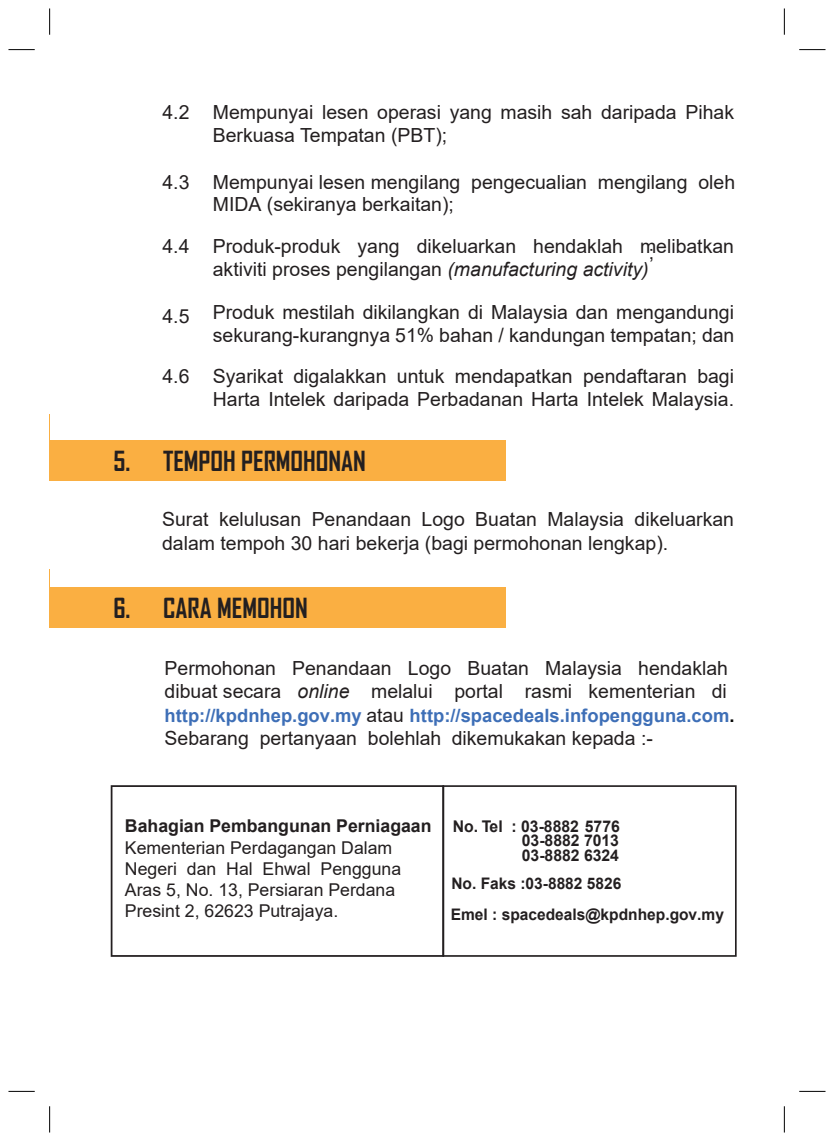
<style>
.page{position:relative;width:834px;height:1141px;background:#fff}
.page>*{position:absolute;margin:0;border:0;box-sizing:border-box;transform-origin:0 0}
.t1{font:700 26.43px "Agency FB";color:#231f20}
.t2{font:19.43px/23.3px "Arial";color:#231f20}
.t3{font:700 18.38px "Arial";color:#3e6fb7}
.t4{font:17.68px/21.2px "Arial";color:#231f20}
.t5{font:700 17.68px "Arial";color:#231f20}
.t6{font:700 16.1px/14px "Arial";color:#231f20;text-align:right}
.t7{font:700 15.92px "Arial";color:#231f20}
.s1{font-style:italic}
.s2{font-weight:400;font-size:19.25px;color:#231f20}
.s3{color:#040503}
</style>
<div class="page">
<svg style="left:111px;top:785px;width:331px;height:172px"></svg>
<svg style="left:442px;top:785px;width:294px;height:172px"></svg>
<div style="left:50px;top:440px;width:456px;height:41px;background:#faaf42"></div>
<div style="left:50px;top:587px;width:456px;height:41px;background:#faaf42"></div>
<svg style="left:8px;top:49px;width:27px;height:1px"></svg>
<svg style="left:799px;top:49px;width:26px;height:1px"></svg>
<svg style="left:8px;top:1091px;width:27px;height:1px"></svg>
<svg style="left:799px;top:1091px;width:26px;height:1px"></svg>
<svg style="left:49px;top:8px;width:1px;height:27px"></svg>
<svg style="left:49px;top:1106px;width:1px;height:26px"></svg>
<svg style="left:783px;top:8px;width:1px;height:27px"></svg>
<svg style="left:783px;top:1106px;width:1px;height:26px"></svg>
<p class="t2" style="left:162px;top:100px;width:29px">4.2</p>
<p class="t2" style="left:162px;top:170px;width:29px">4.3</p>
<p class="t2" style="left:162px;top:234px;width:29px">4.4</p>
<p class="t2" style="left:162px;top:304px;width:29px">4.5</p>
<p class="t2" style="left:162px;top:364px;width:29px">4.6</p>
<p class="t2" style="left:213px;top:100px;width:522px">Mempunyai lesen operasi yang masih sah daripada Pihak<br>Berkuasa Tempatan (PBT);</p>
<p class="t2" style="left:213px;top:170px;width:523px;line-height:22.8px">Mempunyai lesen mengilang pengecualian mengilang oleh<br>MIDA (sekiranya berkaitan);</p>
<p class="t2" style="left:213px;top:234px;width:522px">Produk-produk yang dikeluarkan hendaklah melibatkan aktiviti proses pengilangan <span class="s1">(manufacturing activity)</span></p>
<p class="t2" style="left:648px;top:240px;width:7px">;</p>
<p class="t2" style="left:213px;top:300px;width:523px">Produk mestilah dikilangkan di Malaysia dan mengandungi sekurang-kurangnya 51% bahan / kandungan tempatan; dan</p>
<p class="t2" style="left:213px;top:364px;width:522px">Syarikat digalakkan untuk mendapatkan pendaftaran bagi<br>Harta Intelek daripada Perbadanan Harta Intelek Malaysia.</p>
<h1 class="t1" style="left:113px;top:445px;width:254px">5. TEMPOH PERMOHONAN</h1>
<p class="t2" style="left:162px;top:508px;width:573px">Surat kelulusan Penandaan Logo Buatan Malaysia dikeluarkan dalam tempoh 30 hari bekerja (bagi permohonan lengkap).</p>
<h1 class="t1" style="left:113px;top:592px;width:196px">6. CARA MEMOHON</h1>
<p class="t2" style="left:164px;top:657px;width:565px">Permohonan Penandaan Logo Buatan Malaysia hendaklah dibuat secara <span class="s1">online</span> melalui portal rasmi kementerian di</p>
<p class="t3" style="left:164px;top:702px;width:571px">http://kpdnhep.gov.my <span class="s2">atau</span> http://spacedeals.infopengguna.com<span class="s3">.</span></p>
<p class="t2" style="left:164px;top:727px;width:489px">Sebarang pertanyaan bolehlah dikemukakan kepada :-</p>
<p class="t5" style="left:125px;top:814px;width:308px">Bahagian Pembangunan Perniagaan</p>
<p class="t4" style="left:125px;top:837px;width:278px">Kementerian Perdagangan Dalam<br>Negeri dan Hal Ehwal Pengguna<br>Aras 5, No. 13, Persiaran Perdana<br>Presint 2, 62623 Putrajaya.</p>
<p class="t6" style="left:452px;top:820px;width:169px">No. Tel : 03-8882 5776<br>03-8882 7013</p>
<p class="t7" style="left:451px;top:872px;width:171px">No. Faks :03-8882 5826</p>
<p class="t6" style="left:521px;top:849px;width:99px">03-8882 6324</p>
<p class="t7" style="left:450px;top:904px;width:275px">Emel : spacedeals@kpdnhep.gov.my</p>
</div>
